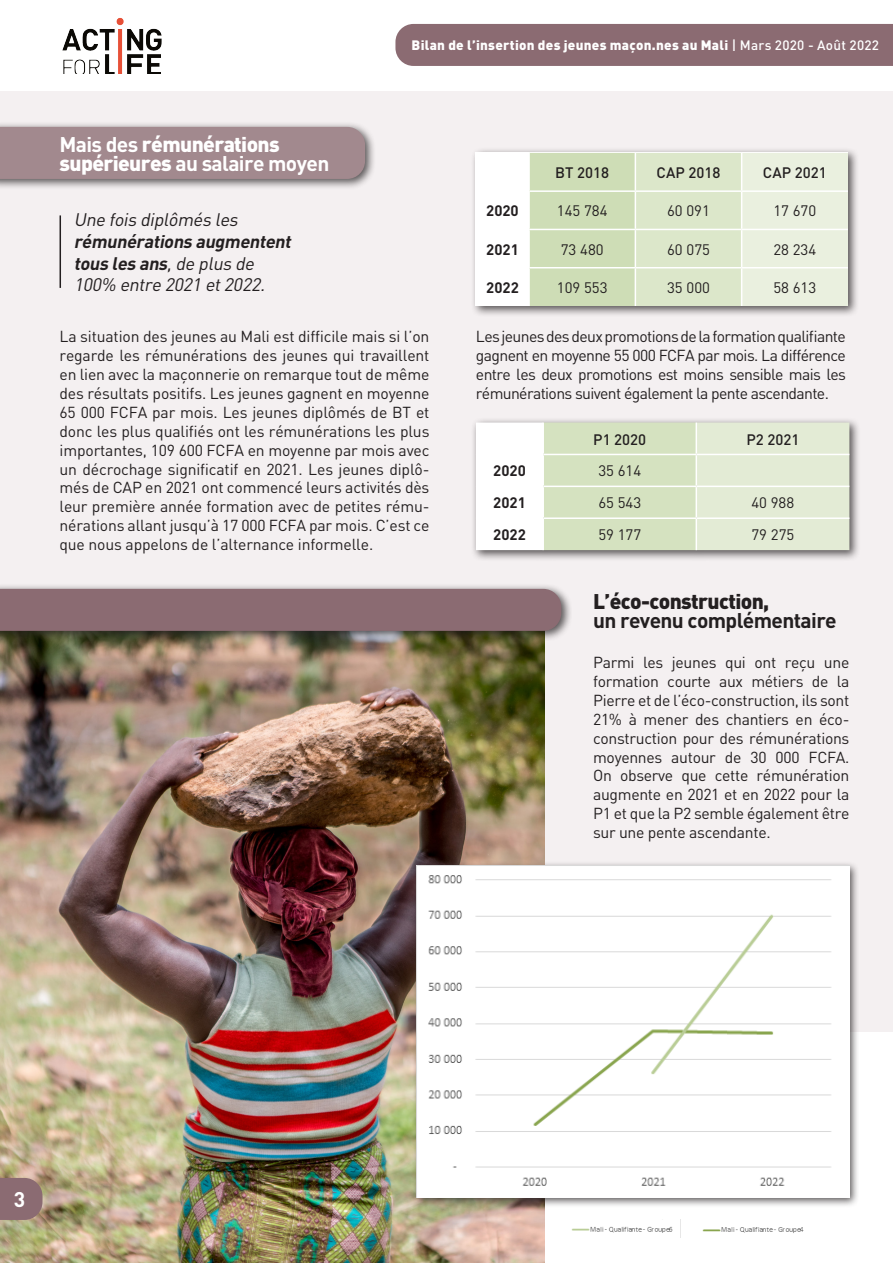
<style>
.page{position:relative;width:893px;height:1263px;background:#fff}
.page>*{position:absolute;margin:0;border:0;box-sizing:border-box;transform-origin:0 0}
.t1{font:900 21px/19.5px "DIN";letter-spacing:-.03em;color:#fff}
.t2{font:700 21px "DIN";letter-spacing:-.03em;color:#231f20}
.t3{font:900 21px "DIN";letter-spacing:-.03em;color:#231f20}
.t4{font:700 21px "DIN";color:#fff}
.t5{font:italic 700 18px/21.6px "DIN";color:#231f20}
.t6{font:italic 18px "DIN";color:#231f20}
.t7{font:15.75px/18.9px "DIN";letter-spacing:-.02em;color:#231f20;text-align:justify}
.t8{font:15px "DIN";color:#231f20}
.t9{font:500 15px "DIN";color:#231f20}
.t10{font:700 15px "DIN";color:#231f20}
.t11{font:900 13.5px "DIN";letter-spacing:.02em;color:#fff}
.s1{font-weight:700}
.s2{font-weight:400}
.s3{font-weight:500}
</style>
<div class="page">
<div style="left:0;top:91px;width:893px;height:940px;background:#f4f0f1"></div>
<div style="left:0;top:122px;width:376px;height:68px;background:#231f20;opacity:.75"></div>
<div style="left:0;top:127px;width:365px;height:52px;background:#a2898e"></div>
<img style="left:0;top:642px;width:544px;height:621px">
<div style="left:0;top:584px;width:572px;height:58px;background:#231f20;opacity:.75"></div>
<div style="left:0;top:589px;width:561px;height:42px;background:#8b6b72"></div>
<div style="left:412px;top:861px;width:447px;height:347px;background:#231f20;opacity:.75"></div>
<img style="left:416px;top:866px;width:433px;height:331px">
<hr style="left:60px;top:215px;width:1px;height:73px;background:#231f20">
<img style="left:702px;top:1227px;width:102px;height:6px">
<img style="left:571px;top:1226px;width:102px;height:7px">
<div style="left:471px;top:148px;width:388px;height:169px;background:#231f20;opacity:.75"></div>
<svg style="left:476px;top:153px;width:372px;height:153px"></svg>
<hr style="left:528px;top:153px;width:2px;height:37px;background:#fff">
<hr style="left:635px;top:153px;width:1px;height:37px;background:#fff">
<hr style="left:741px;top:153px;width:1px;height:37px;background:#fff">
<hr style="left:476px;top:190px;width:53px;height:2px;background:#fff">
<hr style="left:529px;top:190px;width:106px;height:2px;background:#fff">
<hr style="left:528px;top:192px;width:2px;height:37px;background:#fff">
<hr style="left:635px;top:190px;width:107px;height:2px;background:#fff">
<hr style="left:635px;top:192px;width:1px;height:37px;background:#fff">
<hr style="left:742px;top:190px;width:106px;height:2px;background:#fff">
<hr style="left:741px;top:192px;width:1px;height:37px;background:#fff">
<hr style="left:476px;top:229px;width:53px;height:1px;background:#fff">
<hr style="left:529px;top:229px;width:106px;height:1px;background:#fff">
<hr style="left:528px;top:230px;width:2px;height:37px;background:#fff">
<hr style="left:635px;top:229px;width:107px;height:1px;background:#fff">
<hr style="left:635px;top:230px;width:1px;height:37px;background:#fff">
<hr style="left:742px;top:229px;width:106px;height:1px;background:#fff">
<hr style="left:741px;top:230px;width:1px;height:37px;background:#fff">
<hr style="left:476px;top:267px;width:53px;height:1px;background:#fff">
<hr style="left:529px;top:267px;width:106px;height:1px;background:#fff">
<hr style="left:528px;top:268px;width:2px;height:38px;background:#fff">
<hr style="left:635px;top:267px;width:107px;height:1px;background:#fff">
<hr style="left:635px;top:268px;width:1px;height:38px;background:#fff">
<hr style="left:742px;top:267px;width:106px;height:1px;background:#fff">
<hr style="left:741px;top:268px;width:1px;height:38px;background:#fff">
<div style="left:471px;top:417px;width:390px;height:144px;background:#231f20;opacity:.75"></div>
<svg style="left:476px;top:423px;width:373px;height:127px"></svg>
<hr style="left:542px;top:423px;width:2px;height:31px;background:#fff">
<hr style="left:696px;top:423px;width:1px;height:31px;background:#fff">
<hr style="left:476px;top:454px;width:67px;height:1px;background:#fff">
<hr style="left:543px;top:454px;width:153px;height:1px;background:#fff">
<hr style="left:542px;top:455px;width:2px;height:31px;background:#fff">
<hr style="left:696px;top:454px;width:153px;height:1px;background:#fff">
<hr style="left:696px;top:455px;width:1px;height:31px;background:#fff">
<hr style="left:476px;top:486px;width:67px;height:1px;background:#fff">
<hr style="left:543px;top:486px;width:153px;height:1px;background:#fff">
<hr style="left:542px;top:487px;width:2px;height:30px;background:#fff">
<hr style="left:696px;top:486px;width:153px;height:1px;background:#fff">
<hr style="left:696px;top:487px;width:1px;height:30px;background:#fff">
<hr style="left:476px;top:517px;width:67px;height:2px;background:#fff">
<hr style="left:543px;top:517px;width:153px;height:2px;background:#fff">
<hr style="left:542px;top:519px;width:2px;height:31px;background:#fff">
<hr style="left:696px;top:517px;width:153px;height:2px;background:#fff">
<hr style="left:696px;top:519px;width:1px;height:31px;background:#fff">
<img style="left:62px;top:18px;width:100px;height:56px">
<svg style="left:0;top:1178px;width:43px;height:42px;background:#8e6f72"></svg>
<div style="left:395px;top:24px;width:498px;height:42px;background:#8b6b72"></div>
<h1 class="t1" style="left:60px;top:133px;width:271px"><span class="s1">Mais des</span> rémunérations supérieures <span class="s1">au salaire moyen</span></h1>
<p class="t6" style="left:74px;top:209px;width:169px">Une fois diplômés les</p>
<p class="t5" style="left:74px;top:230px;width:222px">rémunérations augmentent tous les ans<span class="s2">,de plus de<br>100% entre 2021 et2022.</span></p>
<p class="t11" style="left:412px;top:36px;width:469px">Bilan de l’insertion des jeunes maçon.nes au Mali <span class="s3">| Mars 2020 - Août 2022</span></p>
<p class="t9" style="left:555px;top:163px;width:55px">BT 2018</p>
<p class="t9" style="left:657px;top:163px;width:65px">CAP 2018</p>
<p class="t9" style="left:763px;top:163px;width:65px">CAP 2021</p>
<p class="t10" style="left:486px;top:201px;width:34px">2020</p>
<p class="t8" style="left:557px;top:202px;width:52px">145 784</p>
<p class="t8" style="left:667px;top:202px;width:44px">60 091</p>
<p class="t8" style="left:773px;top:202px;width:44px">17 670</p>
<p class="t10" style="left:486px;top:239px;width:34px">2021</p>
<p class="t8" style="left:561px;top:240px;width:44px">73 480</p>
<p class="t8" style="left:667px;top:240px;width:44px">60 075</p>
<p class="t8" style="left:773px;top:240px;width:44px">28 234</p>
<p class="t10" style="left:486px;top:278px;width:34px">2022</p>
<p class="t8" style="left:557px;top:278px;width:52px">109 553</p>
<p class="t8" style="left:667px;top:278px;width:44px">35 000</p>
<p class="t8" style="left:773px;top:278px;width:44px">58 613</p>
<p class="t7" style="left:60px;top:327px;width:371px">La situation des jeunes au Mali est difficile mais si l’on regarde les rémunérations des jeunes qui travaillent en lien avec la maçonnerie on remarque tout de même des résultats positifs. Les jeunes gagnent en moyenne 65 000 FCFA par mois. Les jeunes diplômés de BT et donc les plus qualifiés ont les rémunérations les plus importantes, 109 600 FCFA en moyenne par mois avec un décrochage significatif en 2021. Les jeunes diplô&shy;més de CAP en 2021 ont commencé leurs activités dès leur première année formation avec de petites rému&shy;nérations allant jusqu’à 17 000 FCFA par mois. C’est ce que nous appelons de l’alternance informelle.</p>
<p class="t7" style="left:476px;top:327px;width:371px">Les jeunes des deux promotions de la formation qualifiante gagnent en moyenne 55 000 FCFA par mois. La différence entre les deux promotions est moins sensible mais les rémunérations suivent également la pente ascendante.</p>
<p class="t9" style="left:593px;top:429px;width:55px">P1 2020</p>
<p class="t9" style="left:746px;top:429px;width:55px">P2 2021</p>
<p class="t10" style="left:493px;top:461px;width:34px">2020</p>
<p class="t8" style="left:598px;top:462px;width:44px">35 614</p>
<p class="t10" style="left:493px;top:493px;width:34px">2021</p>
<p class="t8" style="left:598px;top:493px;width:44px">65 543</p>
<p class="t8" style="left:751px;top:493px;width:44px">40 988</p>
<p class="t10" style="left:493px;top:525px;width:34px">2022</p>
<p class="t8" style="left:598px;top:525px;width:44px">59 177</p>
<p class="t8" style="left:751px;top:525px;width:44px">79 275</p>
<h1 class="t3" style="left:593px;top:587px;width:178px">L’éco-construction,</h1>
<h1 class="t2" style="left:593px;top:607px;width:245px">un revenu complémentaire</h1>
<p class="t7" style="left:593px;top:653px;width:258px">Parmi les jeunes qui ont reçu une formation courte aux métiers de la Pierre et de l’éco-construction, ils sont 21% à mener des chantiers en éco&shy;construction pour des rémunérations moyennes autour de 30 000 FCFA.<br>On observe que cette rémunération augmente en 2021 et en 2022 pour la P1 et que la P2 semble également être sur une pente ascendante.</p>
<h1 class="t4" style="left:14px;top:1186px;width:13px">3</h1>
</div>
